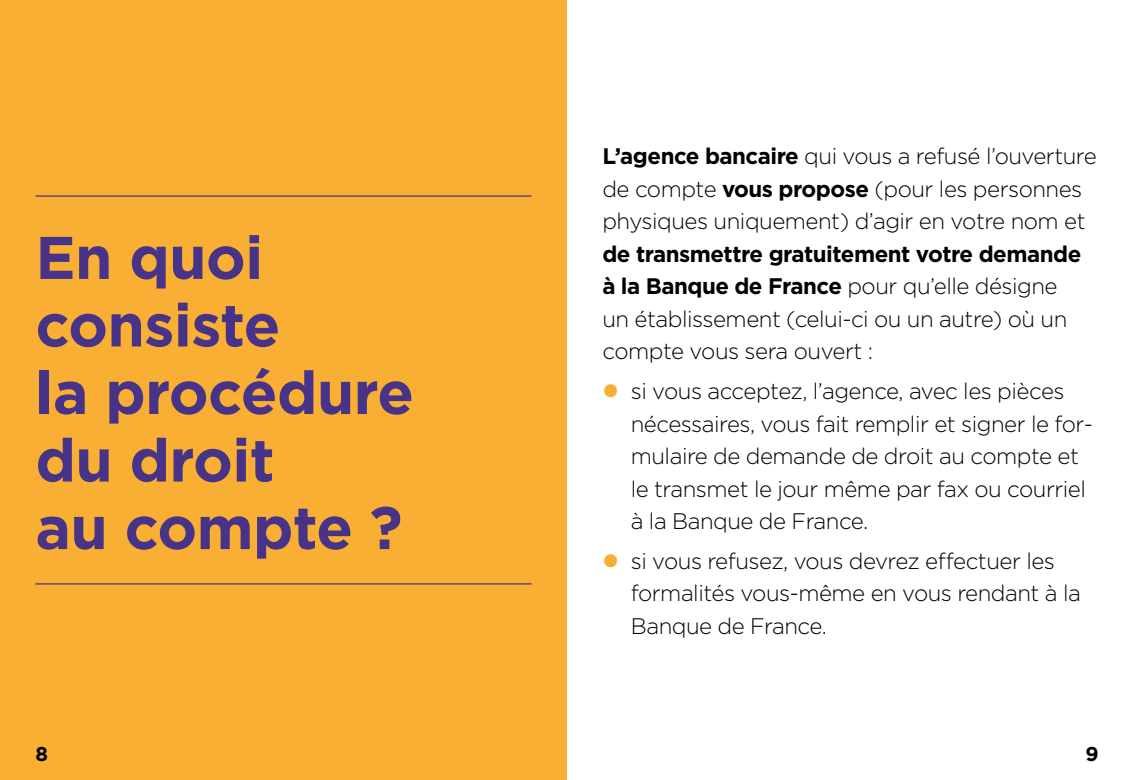
<style>
.page{position:relative;width:1134px;height:780px;background:#fff}
.page>*{position:absolute;margin:0;border:0;box-sizing:border-box;transform-origin:0 0}
.H1_-_chapitres{font:700 60px/67.5px "Gotham";letter-spacing:-.01em;color:#473387}
.Texte{font:300 22.5px/32.5px "Gotham";letter-spacing:-.02em;color:#000}
.t1{font:700 20px "Gotham";color:#000}
.s1{font-weight:700}
</style>
<div class="page">
<div style="left:0;top:0;width:567px;height:780px;background:#f8af34"></div>
<hr style="left:35px;top:583px;width:496px;height:1px;background:#473387">
<hr style="left:35px;top:195px;width:496px;height:2px;background:#473387">
<h1 class="H1_-_chapitres" style="left:35px;top:223px;width:380px">En quoi consiste<br>la procédure du droit<br>au compte ?</h1>
<p class="Texte" style="left:602px;top:139px;width:496px"><span class="s1">L’agence bancaire</span> qui vous a refusé l’ouverture de compte <span class="s1">vous propose</span> (pour les personnes physiques uniquement) d’agir en votre nom et <span class="s1">de transmettre gratuitement votre demande à la Banque de France</span> pour qu’elle désigne<br>un établissement (celui-ci ou un autre) où un compte vous sera ouvert :</p>
<p class="Texte" style="left:631px;top:374px;width:464px">si vous acceptez, l’agence, avec les pièces nécessaires, vous fait remplir et signer le for&shy;mulaire de demande de droit au compte et le transmet le jour même par fax ou courriel à la Banque de France.</p>
<p class="Texte" style="left:631px;top:544px;width:452px">si vous refusez, vous devrez effectuer les formalités vous-même en vous rendant à la<br>Banque de France.</p>
<p class="t1" style="left:35px;top:740px;width:14px">8</p>
<p class="t1" style="left:1085px;top:740px;width:15px">9</p>
</div>
